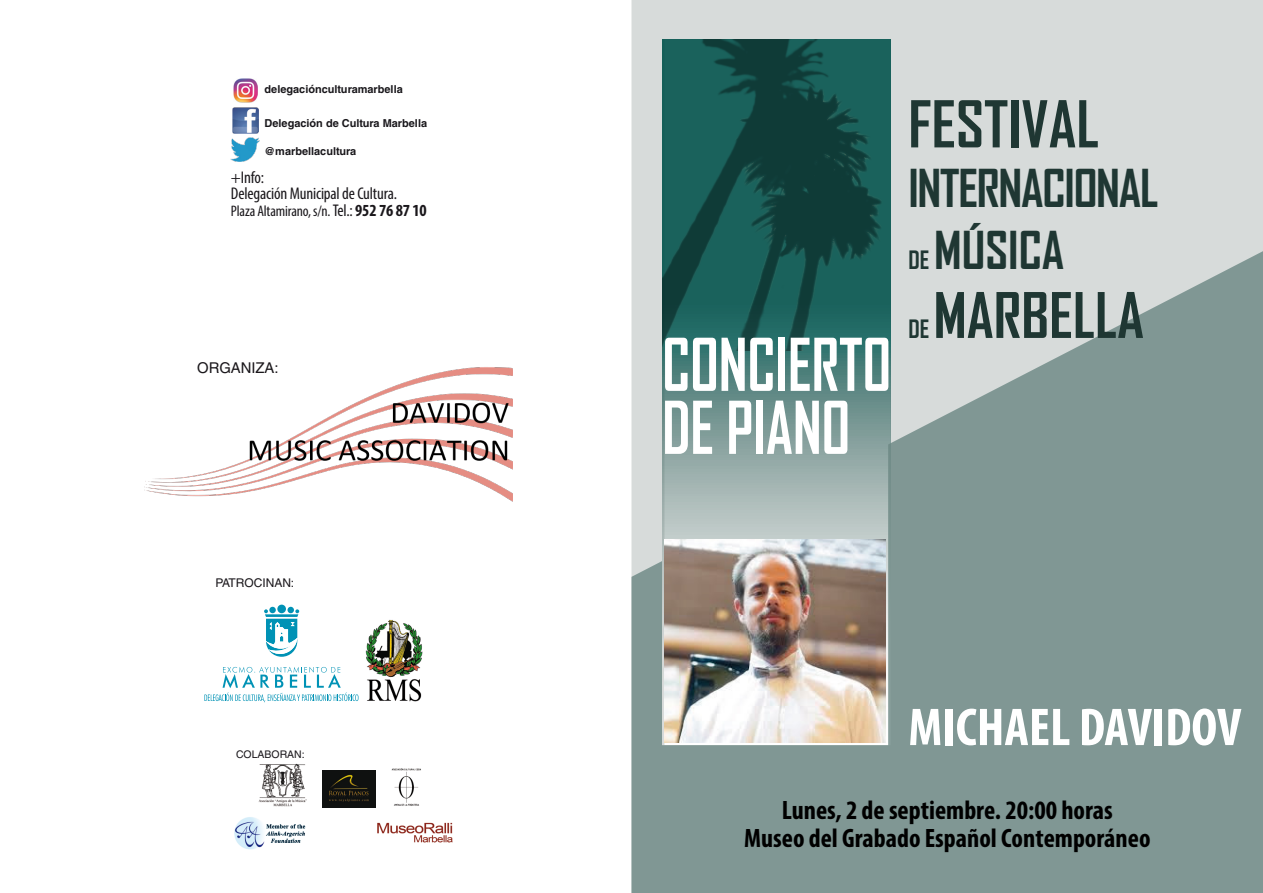
<style>
.page{position:relative;width:1263px;height:893px;background:#fff}
.page>*{position:absolute;margin:0;border:0;box-sizing:border-box;transform-origin:0 0}
.t1{font:700 69.6px/63px "Agency FB";color:#fff;scale:.86 1}
.t2{font:700 61.8px "Agency FB";color:#1f3733}
.t3{font:700 60px "Agency FB";color:#1f3733}
.t4{font:700 condensed 53.55px "Myriad Pro";color:#fff}
.t5{font:700 49.95px/61.8px "Agency FB";letter-spacing:-.025em;color:#1f3733}
.t6{font:700 condensed 26.7px/28px "Myriad Pro";color:#000;text-align:center}
.t7{font:700 24.15px "Agency FB";color:#1f3733}
.t8{font:condensed 16.95px/17px "Myriad Pro";letter-spacing:-.01em;color:#1a171b}
.t9{font:condensed 15.3px "Myriad Pro";letter-spacing:-.01em;color:#1a171b}
.t10{font:14.85px "Helvetica LT Std";color:#1a171b}
.t11{font:12px "Helvetica LT Std";color:#1a171b}
.t12{font:700 10.95px "Helvetica LT Std";color:#19171b}
.t13{font:10.5px "Helvetica LT Std";color:#1a171b}
.s1{font-size:16.95px}
.s2{font-weight:700;font-size:16.95px}
.s3{font-size:24.15px}
</style>
<div class="page">
<div style="left:631px;top:0;width:632px;height:251px;background:#d7dbda"></div>
<img style="left:662px;top:39px;width:229px;height:212px">
<svg style="left:631px;top:251px;width:632px;height:642px;background:#879f9c"></svg>
<img style="left:323px;top:771px;width:52px;height:36px">
<img style="left:234px;top:817px;width:72px;height:32px">
<img style="left:258px;top:763px;width:49px;height:44px">
<img style="left:391px;top:768px;width:30px;height:38px">
<svg style="left:264px;top:605px;width:35px;height:52px"></svg>
<svg style="left:204px;top:667px;width:154px;height:35px"></svg>
<img style="left:365px;top:619px;width:58px;height:83px">
<img style="left:144px;top:367px;width:368px;height:135px">
<img style="left:377px;top:822px;width:76px;height:21px">
<img style="left:232px;top:108px;width:26px;height:26px">
<img style="left:231px;top:138px;width:28px;height:23px">
<img style="left:233px;top:79px;width:24px;height:24px">
<img style="left:664px;top:540px;width:221px;height:202px">
<p class="t12" style="left:265px;top:82px;width:140px">delegaciónculturamarbella</p>
<p class="t12" style="left:265px;top:116px;width:164px">Delegación de Cultura Marbella</p>
<p class="t12" style="left:265px;top:145px;width:93px">@marbellacultura</p>
<h3 class="t8" style="left:231px;top:168px;width:168px">+Info:<br>Delegación Municipal de Cultura.</h3>
<h3 class="t9" style="left:231px;top:202px;width:197px">Plaza Altamirano, s/n. <span class="s1">Tel.:</span> <span class="s2">952 76 87 10</span></h3>
<h3 class="t10" style="left:197px;top:359px;width:83px">ORGANIZA:</h3>
<p class="t11" style="left:215px;top:576px;width:80px">PATROCINAN:</p>
<p class="t13" style="left:236px;top:748px;width:70px">COLABORAN:</p>
<h1 class="t1" style="left:662px;top:332px;width:268px">CONCIERTO<br>DE PIANO</h1>
<h2 class="t2" style="left:908px;top:86px;width:192px">FESTIVAL</h2>
<h3 class="t5" style="left:908px;top:157px;width:252px">INTERNACIONAL<br><span class="s3">DE</span> MÚSICA</h3>
<h3 class="t3" style="left:933px;top:278px;width:212px">MARBELLA</h3>
<h3 class="t7" style="left:908px;top:314px;width:22px">DE</h3>
<h3 class="t4" style="left:908px;top:694px;width:334px">MICHAEL DAVIDOV</h3>
<h3 class="t6" style="left:744px;top:796px;width:408px">Lunes, 2 de septiembre. 20:00 horas<br>Museo del Grabado Español Contemporáneo</h3>
</div>
